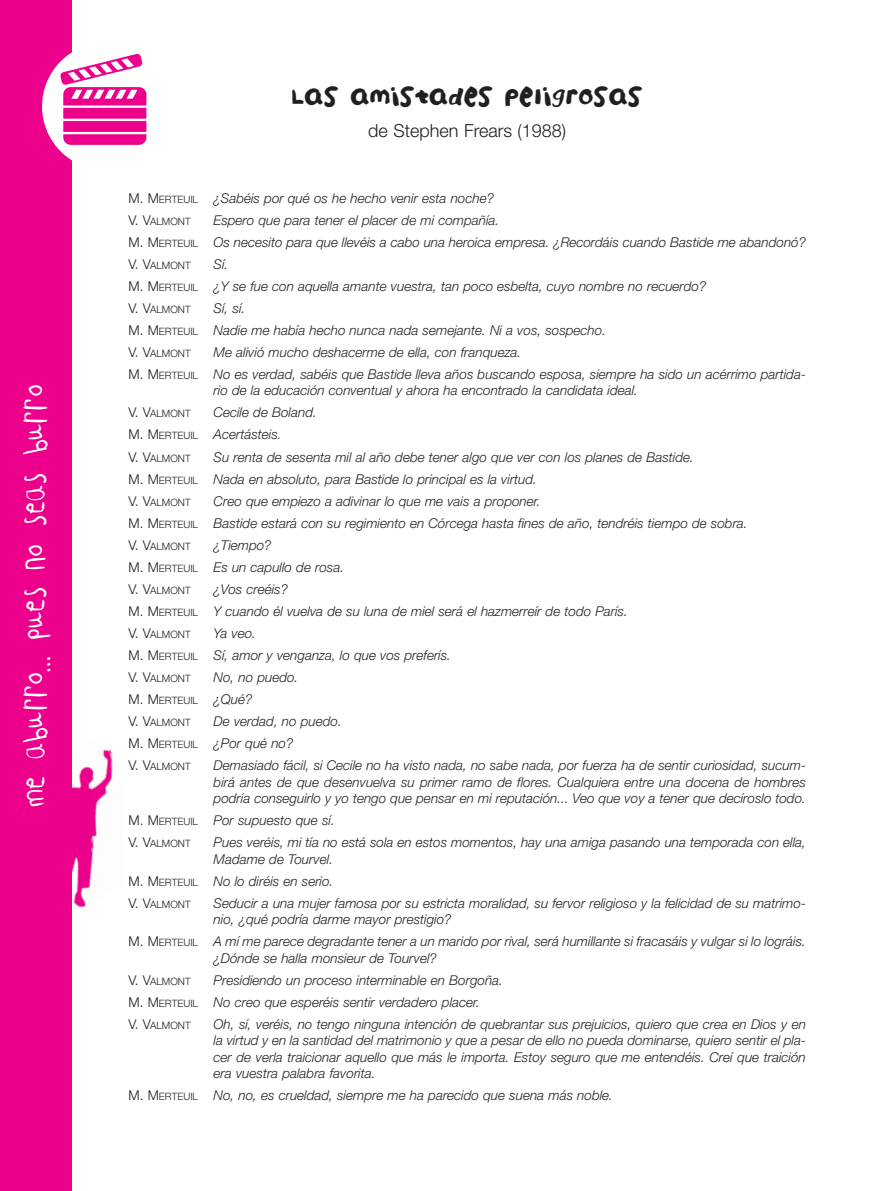
<style>
.page{position:relative;width:893px;height:1191px;background:#fff}
.page>*{position:absolute;margin:0;border:0;box-sizing:border-box;transform-origin:0 0}
.t1{font:30px "Childs Play Age Eight";color:#fff}
.t2{font:21px "Childs Play Age Nine";color:#231f20}
.t3{font:300 18px "Helvetica Neue";color:#231f20}
.t4{font:italic 300 13.5px/22px "Helvetica Neue";color:#231f20}
.t5{font:300 10.2px/22px "Helvetica Neue";color:#231f20}
.s1{font-style:normal}
.s2{font-style:normal;font-size:10.2px}
.s3{font-size:13.5px}
.s4{font-style:italic;font-size:13.5px}
</style>
<div class="page">
<img style="left:72px;top:749px;width:41px;height:159px">
<div style="left:0;top:0;width:72px;height:1190px;background:#ec008c"></div>
<div style="left:42px;top:43px;width:128px;height:127px;background:#fff;border-radius:50%"></div>
<svg style="left:60px;top:53px;width:86px;height:92px"></svg>
<h1 class="t1" style="left:24px;top:806px;width:424px;rotate:-90deg">me aburro… pues no seas burro</h1>
<h2 class="t2" style="left:292px;top:88px;width:352px">LAS AMISTADES PELIGROSAS</h2>
<h3 class="t3" style="left:368px;top:124px;width:199px">de Stephen Frears (1988)</h3>
<p class="t4" style="left:129px;top:188px;width:367px"><span class="s1">M. M</span><span class="s2">ERTEUIL</span> ¿Sabéis por qué os he hecho venir esta noche?</p>
<p class="t5" style="left:129px;top:211px;width:64px"><span class="s3">V. V</span>ALMONT</p>
<p class="t4" style="left:129px;top:210px;width:679px;text-indent:85px">Espero que para tener el placer de mi compañía.<br><span class="s1">M. M</span><span class="s2">ERTEUIL</span> Os necesito para que llevéis a cabo una heroica empresa. ¿Recordáis cuando Bastide me abandonó?</p>
<p class="t5" style="left:129px;top:255px;width:64px"><span class="s3">V. V</span>ALMONT</p>
<p class="t4" style="left:129px;top:254px;width:579px;text-indent:85px">Sí.<br><span class="s1">M. M</span><span class="s2">ERTEUIL</span> ¿Y se fue con aquella amante vuestra, tan poco esbelta, cuyo nombre no recuerdo?</p>
<p class="t5" style="left:129px;top:299px;width:64px"><span class="s3">V. V</span>ALMONT</p>
<p class="t4" style="left:129px;top:298px;width:479px;text-indent:85px">Sí, sí.<br><span class="s1">M. M</span><span class="s2">ERTEUIL</span> Nadie me había hecho nunca nada semejante. Ni a vos, sospecho.</p>
<p class="t5" style="left:129px;top:343px;width:64px"><span class="s3">V. V</span>ALMONT</p>
<p class="t4" style="left:129px;top:342px;width:679px;text-indent:85px">Me alivió mucho deshacerme de ella, con franqueza.<br><span class="s1">M. M</span><span class="s2">ERTEUIL</span> No es verdad, sabéis que Bastide lleva años buscando esposa, siempre ha sido un acérrimo partida-</p>
<p class="t4" style="left:214px;top:381px;width:426px">rio de la educación conventual y ahora ha encontrado la candidata ideal.</p>
<p class="t5" style="left:129px;top:404px;width:64px"><span class="s3">V. V</span>ALMONT</p>
<p class="t4" style="left:129px;top:403px;width:190px;text-indent:85px">Cecile de Boland.<br><span class="s1">M. M</span><span class="s2">ERTEUIL</span> Acertásteis.</p>
<p class="t5" style="left:129px;top:448px;width:64px"><span class="s3">V. V</span>ALMONT</p>
<p class="t4" style="left:129px;top:447px;width:567px;text-indent:85px">Su renta de sesenta mil al año debe tener algo que ver con los planes de Bastide.<br><span class="s1">M. M</span><span class="s2">ERTEUIL</span> Nada en absoluto, para Bastide lo principal es la virtud.</p>
<p class="t5" style="left:129px;top:492px;width:64px"><span class="s3">V. V</span>ALMONT</p>
<p class="t4" style="left:129px;top:491px;width:621px;text-indent:85px">Creo que empiezo a adivinar lo que me vais a proponer.<br><span class="s1">M. M</span><span class="s2">ERTEUIL</span> Bastide estará con su regimiento en Córcega hasta fines de año, tendréis tiempo de sobra.</p>
<p class="t5" style="left:129px;top:536px;width:64px"><span class="s3">V. V</span>ALMONT</p>
<p class="t4" style="left:129px;top:535px;width:217px;text-indent:85px">¿Tiempo?<br><span class="s1">M. M</span><span class="s2">ERTEUIL</span> Es un capullo de rosa.</p>
<p class="t5" style="left:129px;top:580px;width:64px"><span class="s3">V. V</span>ALMONT</p>
<p class="t4" style="left:129px;top:579px;width:501px;text-indent:85px">¿Vos creéis?<br><span class="s1">M. M</span><span class="s2">ERTEUIL</span> Y cuando él vuelva de su luna de miel será el hazmerreír de todo París.</p>
<p class="t5" style="left:129px;top:624px;width:64px"><span class="s3">V. V</span>ALMONT</p>
<p class="t4" style="left:129px;top:623px;width:324px;text-indent:85px">Ya veo.<br><span class="s1">M. M</span><span class="s2">ERTEUIL</span> Sí, amor y venganza, lo que vos preferís.</p>
<p class="t5" style="left:129px;top:668px;width:64px"><span class="s3">V. V</span>ALMONT</p>
<p class="t4" style="left:214px;top:667px;width:86px">No, no puedo.</p>
<p class="t5" style="left:129px;top:690px;width:125px"><span class="s3">M. M</span>ERTEUIL <span class="s4">¿Qué?<br></span><span class="s3">V. V</span>ALMONT</p>
<p class="t4" style="left:129px;top:711px;width:215px;text-indent:85px">De verdad, no puedo.<br><span class="s1">M. M</span><span class="s2">ERTEUIL</span> ¿Por qué no?</p>
<p class="t5" style="left:129px;top:756px;width:64px"><span class="s3">V. V</span>ALMONT</p>
<p class="t4" style="left:214px;top:758px;width:594px;line-height:16.5px;text-align:justify">Demasiado fácil, si Cecile no ha visto nada, no sabe nada, por fuerza ha de sentir curiosidad, sucum&shy;birá antes de que desenvuelva su primer ramo de flores. Cualquiera entre una docena de hombres podría conseguirlo y yo tengo que pensar en mi reputación... Veo que voy a tener que decíroslo todo.</p>
<p class="t4" style="left:129px;top:810px;width:208px"><span class="s1">M. M</span><span class="s2">ERTEUIL</span> Por supuesto que sí.</p>
<p class="t5" style="left:129px;top:833px;width:64px"><span class="s3">V. V</span>ALMONT</p>
<p class="t4" style="left:214px;top:835px;width:594px;line-height:16.5px">Pues veréis, mi tía no está sola en estos momentos, hay una amiga pasando una temporada con ella,<br>Madame de Tourvel.</p>
<p class="t4" style="left:129px;top:871px;width:206px"><span class="s1">M. M</span><span class="s2">ERTEUIL</span> No lo diréis en serio.</p>
<p class="t5" style="left:129px;top:894px;width:64px"><span class="s3">V. V</span>ALMONT</p>
<p class="t4" style="left:214px;top:896px;width:594px;line-height:16.5px">Seducir a una mujer famosa por su estricta moralidad, su fervor religioso y la felicidad de su matrimo&shy;nio, ¿qué podría darme mayor prestigio?</p>
<p class="t4" style="left:214px;top:934px;width:594px;line-height:16.5px;text-indent:-85px"><span class="s1">M. M</span><span class="s2">ERTEUIL</span> A mí me parece degradante tener a un marido por rival, será humillante si fracasáis y vulgar si lo lográis. ¿Dónde se halla monsieur de Tourvel?</p>
<p class="t5" style="left:129px;top:971px;width:64px"><span class="s3">V. V</span>ALMONT</p>
<p class="t4" style="left:129px;top:970px;width:376px;text-indent:85px">Presidiendo un proceso interminable en Borgoña.<br><span class="s1">M. M</span><span class="s2">ERTEUIL</span> No creo que esperéis sentir verdadero placer.</p>
<p class="t5" style="left:129px;top:1015px;width:64px"><span class="s3">V. V</span>ALMONT</p>
<p class="t4" style="left:214px;top:1017px;width:594px;line-height:16.5px;text-align:justify">Oh, sí, veréis, no tengo ninguna intención de quebrantar sus prejuicios, quiero que crea en Dios y en la virtud y en la santidad del matrimonio y que a pesar de ello no pueda dominarse, quiero sentir el pla&shy;cer de verla traicionar aquello que más le importa. Estoy seguro que me entendéis. Creí que traición era vuestra palabra favorita.</p>
<p class="t4" style="left:129px;top:1085px;width:486px"><span class="s1">M. M</span><span class="s2">ERTEUIL</span> No, no, es crueldad, siempre me ha parecido que suena más noble.</p>
</div>
